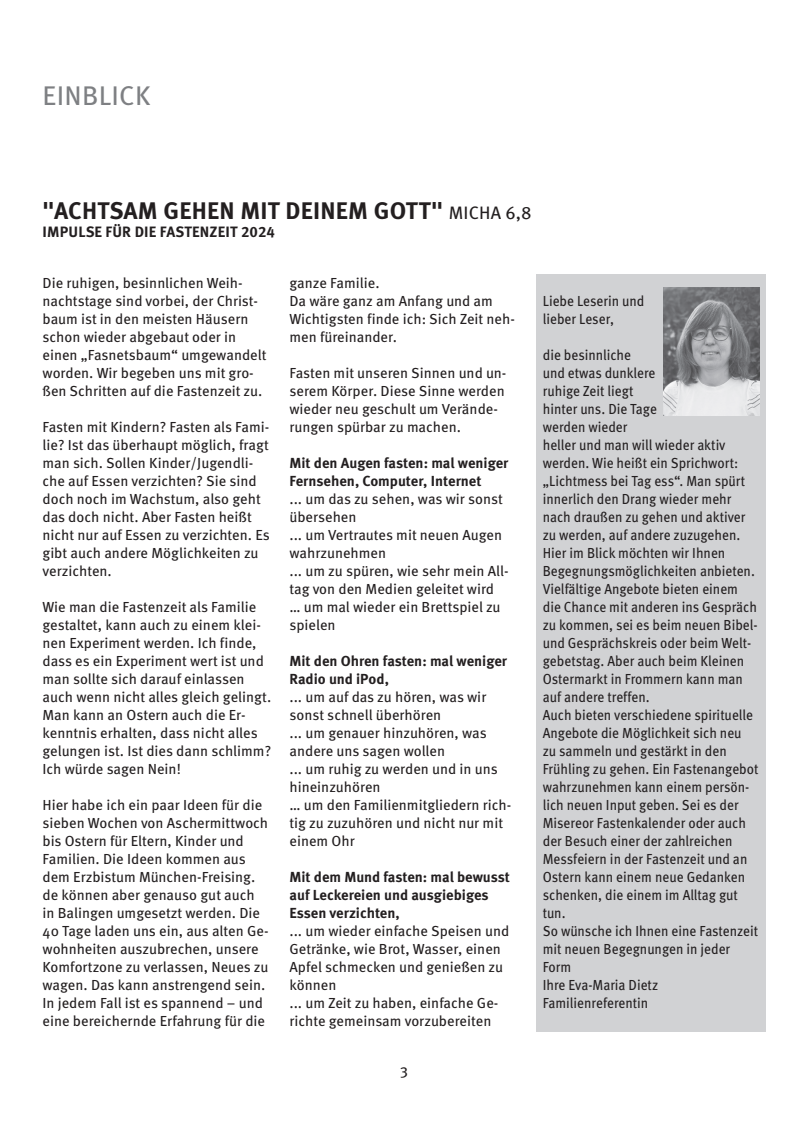
<style>
.page{position:relative;width:808px;height:1127px;background:#fff}
.page>*{position:absolute;margin:0;border:0;box-sizing:border-box;transform-origin:0 0}
.t1{font:27px "Meta Pro";color:#7e8083}
.t2{font:700 24px "Meta Pro";letter-spacing:.01em;color:#231f20}
.t3{font:700 15px "Meta Pro";letter-spacing:.01em;color:#231f20}
.t4{font:15px "Meta Pro";color:#231f20}
.t5{font:14.55px/18px "Meta Pro";color:#231f20}
.t6{font:14.55px/18px "Meta Pro";color:#231f20;scale:.92 1}
.t7{font:700 14.55px/18px "Meta Pro";color:#231f20}
.s1{font-weight:400;font-size:18px}
</style>
<div class="page">
<div style="left:536px;top:275px;width:229px;height:757px;background:#d1d2d4"></div>
<img style="left:663px;top:288px;width:96px;height:127px">
<h1 class="t1" style="left:43px;top:75px;width:107px">EINblick</h1>
<h2 class="t2" style="left:43px;top:191px;width:490px">"Achtsam gehen mit deinem Gott" <span class="s1">Mi cha 6,8</span></h2>
<p class="t3" style="left:43px;top:220px;width:234px">Impulse für die Fastenzeit 2024</p>
<p class="t5" style="left:43px;top:273px;width:226px">Die ruhigen, besinnlichen Weih&shy;nachtstage sind vorbei, der Christ&shy;baum ist in den meisten Häusern schon wieder abgebaut oder in einen „Fasnetsbaum“ umgewandelt worden. Wir begeben uns mit gro&shy;ßen Schritten auf die Fastenzeit zu.</p>
<p class="t5" style="left:43px;top:417px;width:229px">Fasten mit Kindern? Fasten als Fami&shy;lie? Ist das überhaupt möglich, fragt man sich. Sollen Kinder/Jugendli&shy;che auf Essen verzichten? Sie sind doch noch im Wachstum, also geht das doch nicht. Aber Fasten heißt nicht nur auf Essen zu verzichten. Es gibt auch andere Möglichkeiten zu verzichten.</p>
<p class="t5" style="left:43px;top:597px;width:230px">Wie man die Fastenzeit als Familie gestaltet, kann auch zu einem klei&shy;nen Experiment werden. Ich finde, dass es ein Experiment wert ist und man sollte sich darauf einlassen auch wenn nicht alles gleich gelingt.<br>Man kann an Ostern auch die Er&shy;kenntnis erhalten, dass nicht alles gelungen ist. Ist dies dann schlimm?<br>Ich würde sagen Nein!</p>
<p class="t5" style="left:43px;top:795px;width:228px">Hier habe ich ein paar Ideen für die sieben Wochen von Aschermittwoch bis Ostern für Eltern, Kinder und Familien. Die Ideen kommen aus dem Erzbistum München-Freising. de können aber genauso gut auch in Balingen umgesetzt werden. Die 40 Tage laden uns ein, aus alten Ge&shy;wohnheiten auszubrechen, unsere Komfortzone zu verlassen, N eues zu wagen. Das kann anstrengend sein.<br>In jedem Fall ist es spannend – und eine bereichernde Erfahrung für die</p>
<p class="t5" style="left:289px;top:273px;width:227px">ganze Familie.<br>Da wäre ganz am Anfang und am<br>Wichtigsten finde ich: Sich Zeit neh&shy;men füreinander.</p>
<p class="t5" style="left:289px;top:363px;width:219px">Fasten mit unseren Sinnen und un&shy;serem Körper. Diese Sinne werden wieder neu geschult um Verände&shy;rungen spürbar zu machen.</p>
<p class="t7" style="left:289px;top:453px;width:221px">Mit den Augen fasten: mal weniger<br>Fernsehen, Computer, Internet</p>
<p class="t5" style="left:289px;top:489px;width:221px">... um das zu sehen, was wir sonst übersehen<br>... um Vertrautes mit neuen Augen wahrzunehmen<br>... um zu spüren, wie sehr mein All&shy;tag von den Medien geleitet wird … um mal wieder ein Brettspiel zu spielen</p>
<p class="t7" style="left:289px;top:651px;width:219px">Mit den Ohren fasten: mal weniger<br>Radio und iPod,</p>
<p class="t5" style="left:289px;top:687px;width:223px">... um auf das zu hören, was wir sonst schnell überhören<br>... um genauer hinzuhören, was andere uns sagen wollen<br>... um ruhig zu werden und in uns hineinzuhören<br>… um den Familienmitgliedern rich&shy;tig zu zuzuhören und nicht nur mit einem Ohr</p>
<p class="t7" style="left:289px;top:867px;width:222px">Mit dem Mund fasten: mal bewusst auf Leckereien und ausgiebiges<br>Essen verzichten,</p>
<p class="t5" style="left:289px;top:921px;width:221px">... um wieder einfache Speisen und<br>Getränke, wie Brot, Wasser, einen<br>Apfel schmecken und genießen zu können<br>... um Zeit zu haben, einfache Ge&shy;richte gemeinsam vorzubereiten</p>
<p class="t4" style="left:400px;top:1058px;width:9px">3</p>
<p class="t6" style="left:543px;top:291px;width:112px">Liebe Leserin und lieber Leser,</p>
<p class="t6" style="left:543px;top:345px;width:236px">die besinnliche<br>und etwas dunklere<br>ruhige Zeit liegt<br>hinter uns. Die Tage<br>werden wieder<br>heller und man will wieder aktiv werden. Wie heißt ein Sprichwort: „Lichtmess bei Tag ess“. Man spürt innerlich den Drang wieder mehr nach draußen zu gehen und aktiver zu werden, auf andere zuzugehen.<br>Hier im Blick möchten wir Ihnen<br>Begegnungsmöglichkeiten anbieten.<br>Vielfältige Angebote bieten einem die Chance mit anderen ins Gespräch zu kommen, sei es beim neuen Bibel&shy;und Gesprächskreis oder beim Welt&shy;gebetstag. Aber auch beim Kleinen<br>Ostermarkt in Frommern kann man auf andere treffen.<br>Auch bieten verschiedene spirituelle<br>Angebote die Möglichkeit sich neu zu sammeln und gestärkt in den<br>Frühling zu gehen. Ein Fastenangebot wahrzunehmen kann einem persön&shy;lich neuen Input geben. Sei es der<br>Misereor Fastenkalender oder auch der Besuch einer der zahlreichen<br>Messfeiern in der Fastenzeit und an<br>Ostern kann einem neue Gedanken schenken, die einem im Alltag gut tun.<br>So wünsche ich Ihnen eine Fastenzeit mit neuen Begegnungen in jeder<br>Form<br>Ihre Eva-Maria Dietz<br>Familienreferentin</p>
</div>
